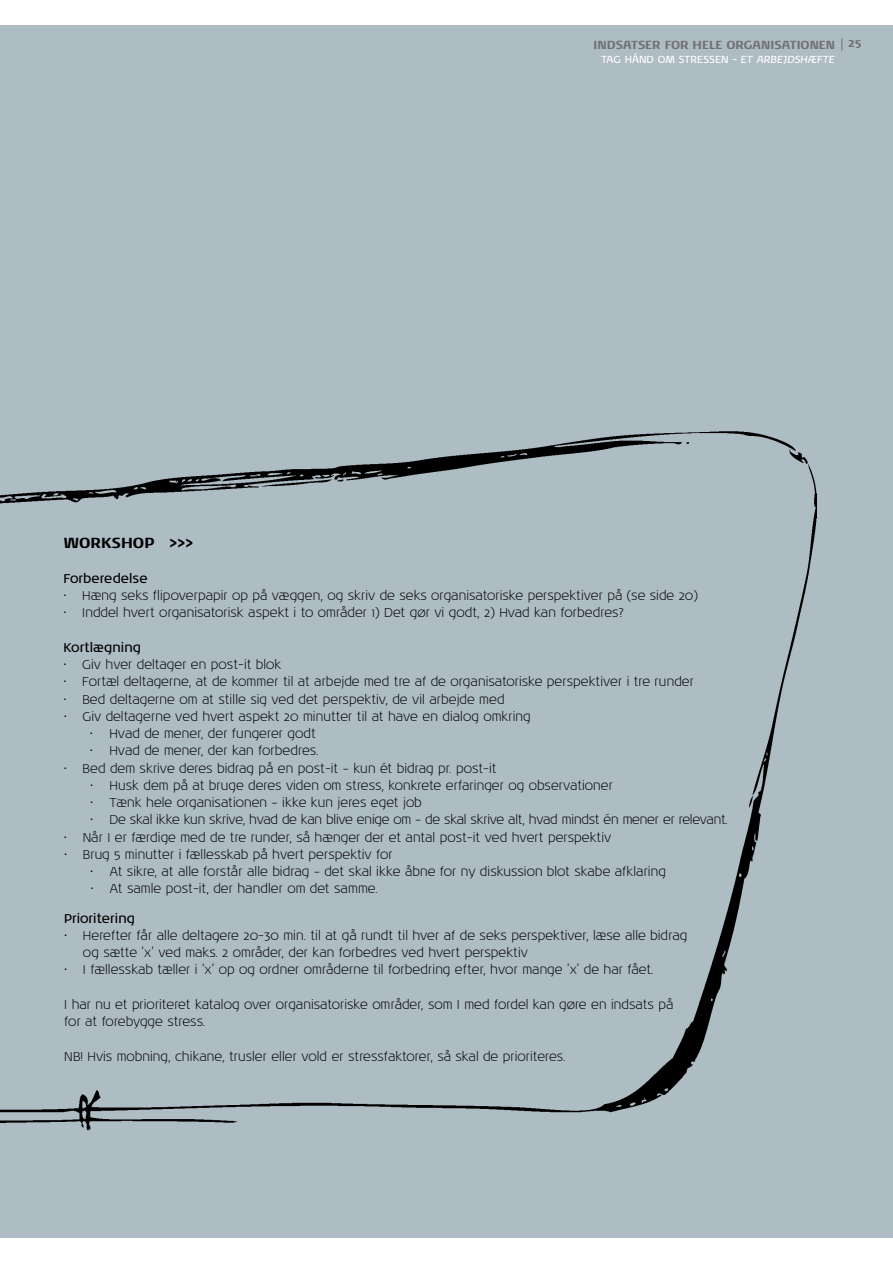
<style>
.page{position:relative;width:893px;height:1263px;background:#fff}
.page>*{position:absolute;margin:0;border:0;box-sizing:border-box;transform-origin:0 0}
.t1{font:700 15px "Noa LT Std";color:#000}
.t2{font:300 13.05px/17.2px "Noa LT Std";color:#000}
.t3{font:300 13.05px "Noa LT Std";letter-spacing:-.02em;color:#000}
.t4{font:13.05px "Noa LT Std";color:#000}
.t5{font:700 12px "Noa LT Std";color:#707172}
.t6{font:10.5px "Noa LT Std";color:#fff}
.s1{font-style:italic}
</style>
<div class="page">
<div style="left:0;top:26px;width:893px;height:1212px;background:#aebcc3"></div>
<img style="left:0;top:431px;width:816px;height:700px">
<svg style="left:841px;top:38px;width:1px;height:13px"></svg>
<p class="t5" style="left:593px;top:37px;width:270px">INDSATSER FOR HELE ORGANISATIONEN 25</p>
<p class="t6" style="left:601px;top:53px;width:235px">Tag hånd om stressen <span class="s1">- ET ARBEJDSHÆFTE</span></p>
<p class="t1" style="left:63px;top:534px;width:13px">WORKSHOP</p>
<p class="t1" style="left:170px;top:534px;width:25px">&gt;&gt;&gt;</p>
<p class="t4" style="left:63px;top:570px;width:86px">Forberedelse</p>
<p class="t2" style="left:63px;top:587px;width:636px">• Hæng seks flipoverpapir op på væggen, og skriv de seks organisatoriske perspektiver på (se side 20)</p>
<p class="t2" style="left:63px;top:605px;width:562px">• Inddel hvert organisatorisk aspekt i to områder 1) Det gør vi godt, 2) Hvad kan forbedres?</p>
<p class="t4" style="left:64px;top:639px;width:79px">Kortlægning</p>
<p class="t2" style="left:64px;top:656px;width:219px">• Giv hver deltager en post-it blok</p>
<p class="t2" style="left:64px;top:674px;width:632px">• Fortæl deltagerne, at de kommer til at arbejde med tre af de organisatoriske perspektiver i tre runder</p>
<p class="t2" style="left:64px;top:691px;width:443px">• Bed deltagerne om at stille sig ved det perspektiv, de vil arbejde med</p>
<p class="t2" style="left:64px;top:708px;width:469px">• Giv deltagerne ved hvert aspekt 20 minutter til at have en dialog omkring</p>
<p class="t2" style="left:90px;top:725px;width:228px">• Hvad de mener, der fungerer godt</p>
<p class="t2" style="left:90px;top:743px;width:230px">• Hvad de mener, der kan forbedres.</p>
<p class="t2" style="left:64px;top:760px;width:434px">• Bed dem skrive deres bidrag på en post-it – kun ét bidrag pr. post-it</p>
<p class="t2" style="left:90px;top:777px;width:524px">• Husk dem på at bruge deres viden om stress, konkrete erfaringer og observationer</p>
<p class="t2" style="left:90px;top:794px;width:333px">• Tænk hele organisationen – ikke kun jeres eget job</p>
<p class="t3" style="left:90px;top:812px;width:639px">• De skal ikke kun skrive, hvad de kan blive enige om – de skal skrive alt, hvad mindst én mener er relevant.</p>
<p class="t2" style="left:64px;top:829px;width:549px">• Når I er færdige med de tre runder, så hænger der et antal post-it ved hvert perspektiv</p>
<p class="t2" style="left:64px;top:846px;width:330px">• Brug 5 minutter i fællesskab på hvert perspektiv for</p>
<p class="t2" style="left:90px;top:863px;width:577px">• At sikre, at alle forstår alle bidrag – det skal ikke åbne for ny diskussion blot skabe afklaring</p>
<p class="t2" style="left:90px;top:881px;width:289px">• At samle post-it, der handler om det samme.</p>
<p class="t4" style="left:64px;top:910px;width:72px">Prioritering</p>
<p class="t2" style="left:83px;top:927px;width:606px;text-indent:-19px">• Herefter får alle deltagere 20-30 min. til at gå rundt til hver af de seks perspektiver, læse alle bidrag og sætte ’x’ ved maks. 2 områder, der kan forbedres ved hvert perspektiv</p>
<p class="t2" style="left:64px;top:962px;width:591px">• I fællesskab tæller i ’x’ op og ordner områderne til forbedring efter, hvor mange ’x’ de har fået.</p>
<p class="t2" style="left:64px;top:996px;width:610px">I har nu et prioriteret katalog over organisatoriske områder, som I med fordel kan gøre en indsats på for at forebygge stress.</p>
<p class="t2" style="left:64px;top:1048px;width:503px">NB! Hvis mobning, chikane, trusler eller vold er stressfaktorer, så skal de prioriteres.</p>
</div>
